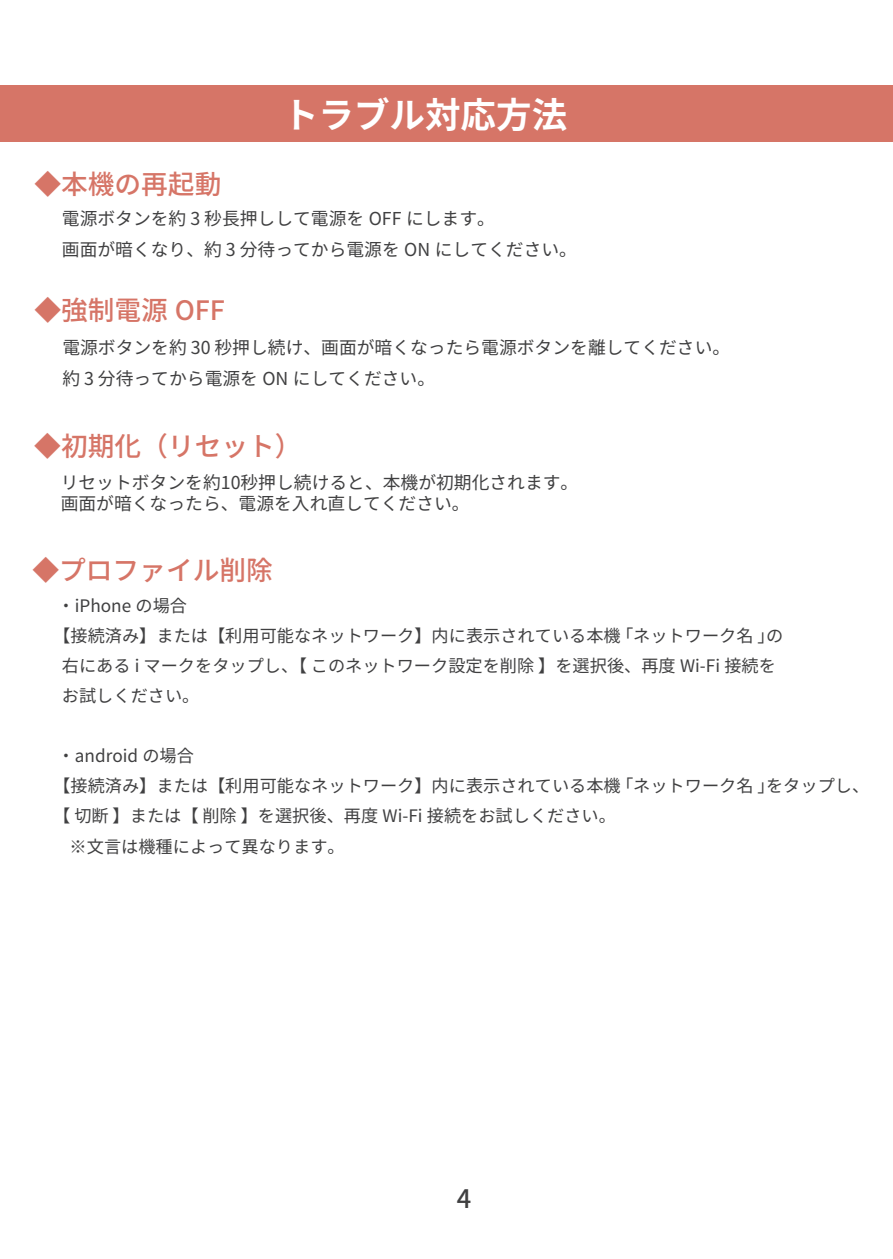
<style>
.page{position:relative;width:893px;height:1259px;background:#fff}
.page>*{position:absolute;margin:0;border:0;box-sizing:border-box;transform-origin:0 0}
.t1{font:700 35.4px "Noto Sans CJ Kjp";color:#fff}
.t2{font:500 26.7px "Noto Sans CJ Kjp";color:#d67567}
.t3{font:500 25.5px "Noto Sans CJ Kjp";color:#404041}
.t4{font:17.7px/31.2px "Noto Sans CJ Kjp";color:#404041}
.t5{font:17.1px "Noto Sans CJ Kjp";color:#404041}
</style>
<div class="page">
<div style="left:0;top:85px;width:892px;height:57px;background:#d67567"></div>
<h1 class="t1" style="left:283px;top:95px;width:286px">トラブル対応方法</h1>
<h2 class="t2" style="left:34px;top:169px;width:189px">◆本機の再起動</h2>
<p class="t4" style="left:62px;top:204px;width:517px">電源ボタンを約 3 秒長押しして電源を OFF にします。<br>画面が暗くなり、約 3 分待ってから電源を ON にしてください。</p>
<h2 class="t2" style="left:34px;top:295px;width:192px">◆強制電源 OFF</h2>
<p class="t4" style="left:62px;top:332px;width:669px">電源ボタンを約 30 秒押し続け、画面が暗くなったら電源ボタンを離してください。約 3 分待ってから電源を ON にしてください。</p>
<h2 class="t2" style="left:34px;top:431px;width:269px">◆初期化（リセット）</h2>
<p class="t4" style="left:61px;top:472px;width:519px;line-height:21.3px">リセットボタンを約10秒押し続けると、本機が初期化されます。画面が暗くなったら、電源を入れ直してください。</p>
<h2 class="t2" style="left:32px;top:555px;width:242px">◆プロファイル削除</h2>
<p class="t5" style="left:58px;top:596px;width:131px">・iPhone の場合</p>
<p class="t5" style="left:53px;top:626px;width:731px">【接続済み】または【利用可能なネットワーク】内に表示されている本機 ｢ネットワーク名 ｣の</p>
<p class="t5" style="left:62px;top:656px;width:715px">右にある i マークをタップし、【 このネットワーク設定を削除 】を選択後、再度 Wi-Fi 接続を</p>
<p class="t5" style="left:62px;top:686px;width:139px">お試しください。</p>
<p class="t5" style="left:58px;top:746px;width:138px">・android の場合</p>
<p class="t5" style="left:53px;top:776px;width:817px">【接続済み】または【利用可能なネットワーク】内に表示されている本機 ｢ネットワーク名 ｣をタップし、</p>
<p class="t5" style="left:53px;top:806px;width:564px">【 切断 】または【 削除 】を選択後、再度 Wi-Fi 接続をお試しください。</p>
<p class="t5" style="left:70px;top:836px;width:277px">※文言は機種によって異なります。</p>
<h3 class="t3" style="left:457px;top:1184px;width:16px">4</h3>
</div>
